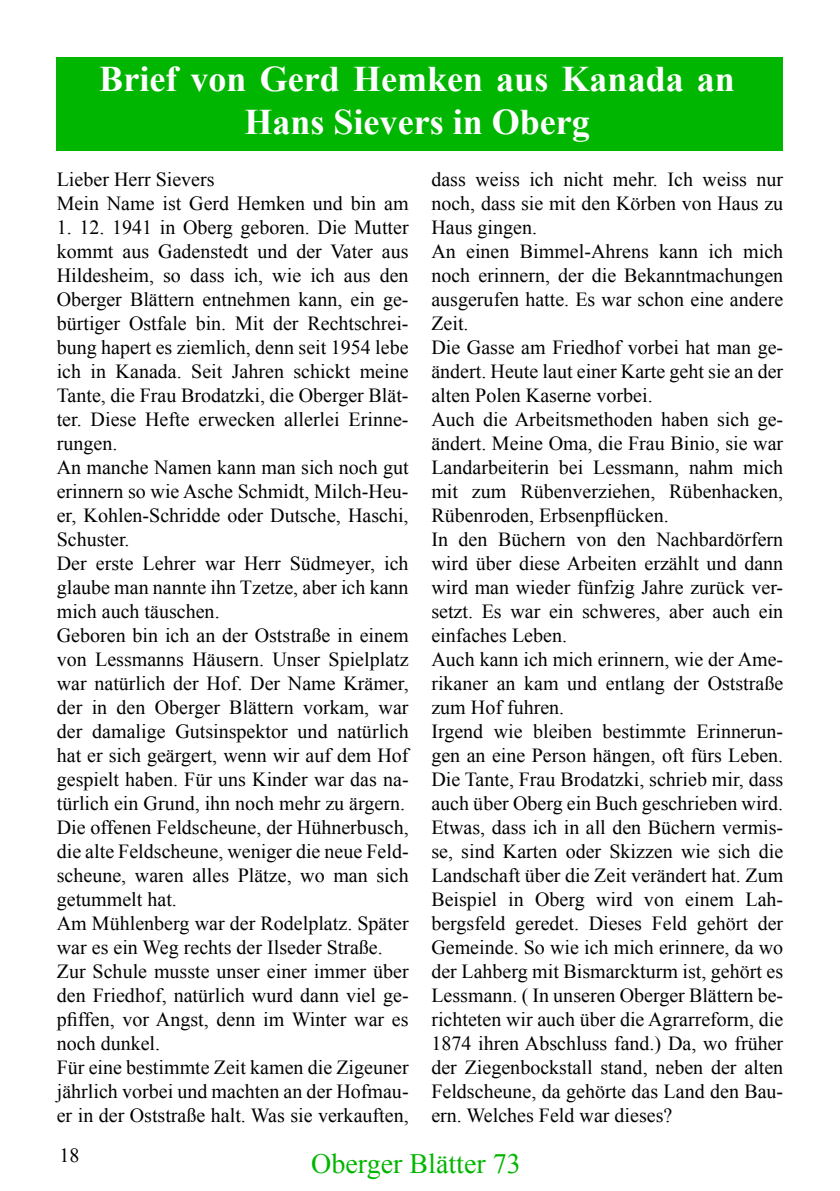
<style>
.page{position:relative;width:840px;height:1191px;background:#fff}
.page>*{position:absolute;margin:0;border:0;box-sizing:border-box;transform-origin:0 0}
.t1{font:700 36px/43.2px "Times New Roman";color:#fff;text-align:center}
.t2{font:28px "Times New Roman";color:#00b600}
.t3{font:20px/24px "Times New Roman";color:#000}
</style>
<div class="page">
<div style="left:57px;top:57px;width:725px;height:93px;background:#00b600"></div>
<h1 class="t1" style="left:99px;top:56px;width:636px">Brief von Gerd Hemken aus Kanada an<br>Hans Sievers in Oberg</h1>
<p class="t3" style="left:57px;top:167px;width:353px">Lieber Herr Sievers<br>Mein Name ist Gerd Hemken und bin am</p>
<p class="t3" style="left:57px;top:215px;width:353px">1. 12. 1941 in Oberg geboren. Die Mutter kommt aus Gadenstedt und der Vater aus Hildesheim, so dass ich, wie ich aus den Oberger Blättern entnehmen kann, ein ge&shy;bürtiger Ostfale bin. Mit der Rechtschrei&shy;bung hapert es ziemlich, denn seit 1954 lebe ich in Kanada. Seit Jahren schickt meine Tante, die Frau Brodatzki, die Oberger Blät&shy;ter. Diese Hefte erwecken allerlei Erinne&shy;rungen.<br>An manche Namen kann man sich noch gut erinnern so wie Asche Schmidt, Milch-Heu&shy;er, Kohlen-Schridde oder Dutsche, Haschi, Schuster.<br>Der erste Lehrer war Herr Südmeyer, ich glaube man nannte ihn Tzetze, aber ich kann mich auch täuschen.<br>Geboren bin ich an der Oststraße in einem von Lessmanns Häusern. Unser Spielplatz war natürlich der Hof. Der Name Krämer, der in den Oberger Blättern vorkam, war der damalige Gutsinspektor und natürlich hat er sich geärgert, wenn wir auf dem Hof gespielt haben. Für uns Kinder war das na&shy;türlich ein Grund, ihn noch mehr zu ärgern.<br>Die offenen Feldscheune, der Hühnerbusch, die alte Feldscheune, weniger die neue Feld&shy;scheune, waren alles Plätze, wo man sich getummelt hat.<br>Am Mühlenberg war der Rodelplatz. Später war es ein Weg rechts der Ilseder Straße.<br>Zur Schule musste unser einer immer über den Friedhof, natürlich wurd dann viel ge&shy;pfiffen, vor Angst, denn im Winter war es noch dunkel.<br>Für eine bestimmte Zeit kamen die Zigeuner jährlich vorbei und machten an der Hofmau&shy;er in der Oststraße halt. Was sie verkauften,</p>
<p class="t3" style="left:431px;top:167px;width:353px">dass weiss ich nicht mehr. Ich weiss nur noch, dass sie mit den Körben von Haus zu Haus gingen.<br>An einen Bimmel-Ahrens kann ich mich noch erinnern, der die Bekanntmachungen ausgerufen hatte. Es war schon eine andere Zeit.<br>Die Gasse am Friedhof vorbei hat man ge&shy;ändert. Heute laut einer Karte geht sie an der alten Polen Kaserne vorbei.<br>Auch die Arbeitsmethoden haben sich ge&shy;ändert. Meine Oma, die Frau Binio, sie war Landarbeiterin bei Lessmann, nahm mich mit zum Rübenverziehen, Rübenhacken, Rübenroden, Erbsenpflücken.<br>In den Büchern von den Nachbardörfern wird über diese Arbeiten erzählt und dann wird man wieder fünfzig Jahre zurück ver&shy;setzt. Es war ein schweres, aber auch ein einfaches Leben.<br>Auch kann ich mich erinnern, wie der Ame&shy;rikaner an kam und entlang der Oststraße zum Hof fuhren.<br>Irgend wie bleiben bestimmte Erinnerun&shy;gen an eine Person hängen, oft fürs Leben.<br>Die Tante, Frau Brodatzki, schrieb mir, dass auch über Oberg ein Buch geschrieben wird.<br>Etwas, dass ich in all den Büchern vermis&shy;se, sind Karten oder Skizzen wie sich die Landschaft über die Zeit verändert hat. Zum Beispiel in Oberg wird von einem Lah&shy;bergsfeld geredet. Dieses Feld gehört der Gemeinde. So wie ich mich erinnere, da wo der Lahberg mit Bismarckturm ist, gehört es Lessmann. ( In unseren Oberger Blättern be&shy;richteten wir auch über die Agrarreform, die 1874 ihren Abschluss fand.) Da, wo früher der Ziegenbockstall stand, neben der alten Feldscheune, da gehörte das Land den Bau&shy;ern. Welches Feld war dieses?</p>
<p class="t3" style="left:60px;top:1142px;width:22px">18</p>
<h2 class="t2" style="left:311px;top:1144px;width:211px">Oberger Blätter 73</h2>
</div>
